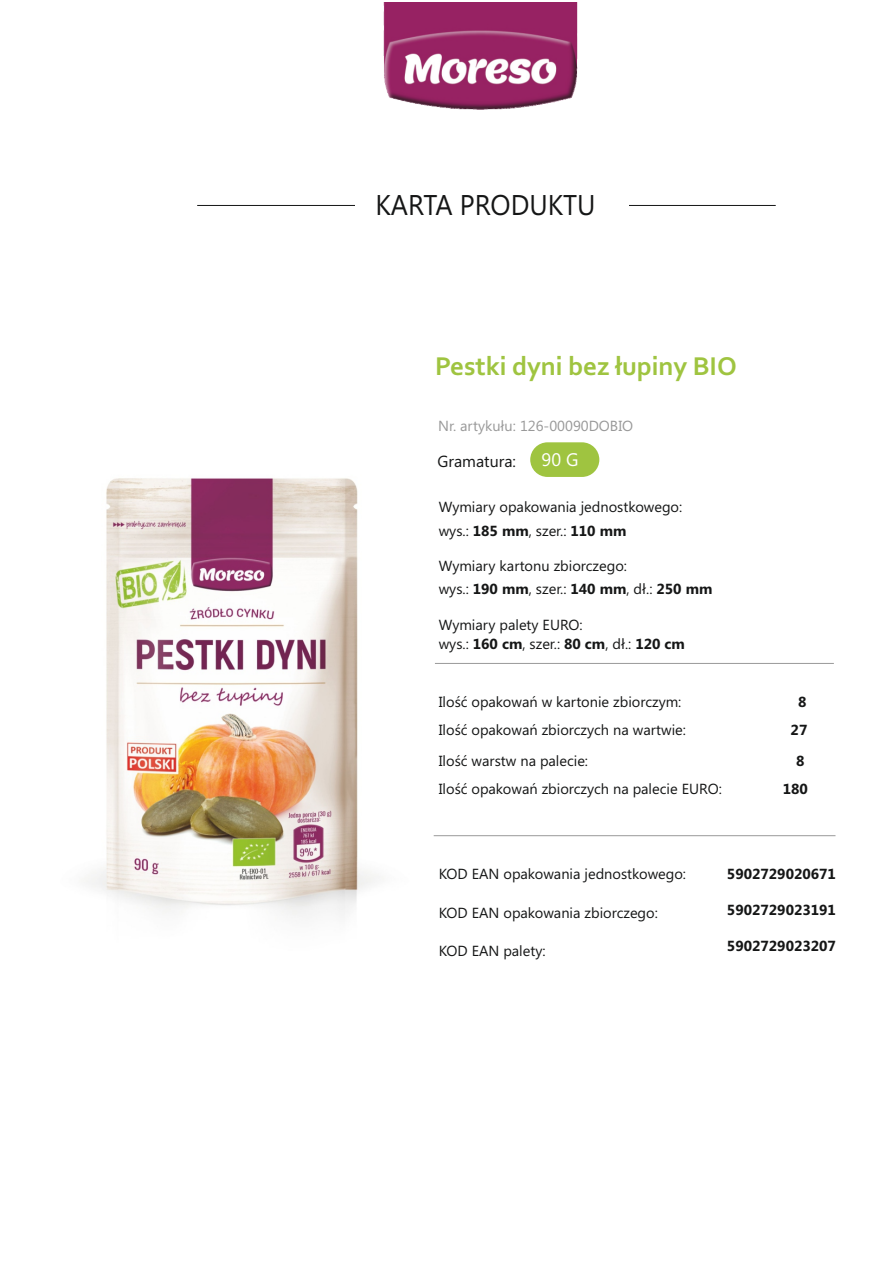
<style>
.page{position:relative;width:893px;height:1263px;background:#fff}
.page>*{position:absolute;margin:0;border:0;box-sizing:border-box;transform-origin:0 0}
.t1{font:28.5px "Segoe UI";color:#151616;scale:.94 1}
.t2{font:700 27px "Corbel";color:#9fc440}
.t3{font:18.15px "Segoe UI";color:#fff}
.t4{font:16.05px "Segoe UI";color:#151616}
.t5{font:14.55px/23.2px "Segoe UI";color:#151616}
.t6{font:700 14.55px "Segoe UI";color:#151616}
.t7{font:14.55px "Segoe UI";color:#999}
.s1{font-weight:700}
</style>
<div class="page">
<hr style="left:435px;top:663px;width:399px;height:1px;background:#999">
<hr style="left:434px;top:835px;width:401px;height:1px;background:#999">
<img style="left:383px;top:3px;width:195px;height:107px">
<hr style="left:197px;top:205px;width:579px;height:1px;background:#151616">
<div style="left:355px;top:184px;width:274px;height:45px;background:#fff"></div>
<div style="left:530px;top:442px;width:69px;height:35px;background:#9fc440;border-radius:17px"></div>
<img style="left:83px;top:478px;width:295px;height:439px">
<h1 class="t1" style="left:375px;top:194px;width:236px">KARTA PRODUKTU</h1>
<h2 class="t2" style="left:435px;top:354px;width:303px">Pestki dyni bez łupiny BIO</h2>
<p class="t7" style="left:438px;top:420px;width:196px">Nr. artykułu: 126-00090DOBIO</p>
<p class="t4" style="left:437px;top:455px;width:80px">Gramatura:</p>
<p class="t3" style="left:542px;top:453px;width:39px">90 G</p>
<p class="t5" style="left:439px;top:497px;width:245px">Wymiary opakowania jednostkowego: wys.: <span class="s1">185 mm</span>, szer.: <span class="s1">110 mm</span></p>
<p class="t5" style="left:439px;top:555px;width:275px">Wymiary kartonu zbiorczego:<br>wys.: <span class="s1">190 mm</span>, szer.: <span class="s1">140 mm</span>, dł.: <span class="s1">250 mm</span></p>
<p class="t5" style="left:439px;top:616px;width:248px;line-height:19.4px">Wymiary palety EURO:<br>wys.: <span class="s1">160 cm</span>, szer.: <span class="s1">80 cm</span>, dł.: <span class="s1">120 cm</span></p>
<p class="t5" style="left:439px;top:692px;width:244px">Ilość opakowań w kartonie zbiorczym:</p>
<p class="t6" style="left:798px;top:696px;width:10px">8</p>
<p class="t5" style="left:439px;top:720px;width:249px">Ilość opakowań zbiorczych na wartwie:</p>
<p class="t6" style="left:791px;top:724px;width:18px">27</p>
<p class="t5" style="left:439px;top:751px;width:151px">Ilość warstw na palecie:</p>
<p class="t6" style="left:796px;top:755px;width:10px">8</p>
<p class="t5" style="left:439px;top:779px;width:285px">Ilość opakowań zbiorczych na palecie EURO:</p>
<p class="t6" style="left:783px;top:783px;width:27px">180</p>
<p class="t5" style="left:439px;top:863px;width:249px">KOD EAN opakowania jednostkowego:</p>
<p class="t6" style="left:727px;top:868px;width:111px">5902729020671</p>
<p class="t5" style="left:439px;top:902px;width:221px">KOD EAN opakowania zbiorczego:</p>
<p class="t5" style="left:439px;top:941px;width:108px">KOD EAN palety:</p>
<p class="t6" style="left:727px;top:904px;width:111px">5902729023191</p>
<p class="t6" style="left:727px;top:940px;width:111px">5902729023207</p>
</div>
